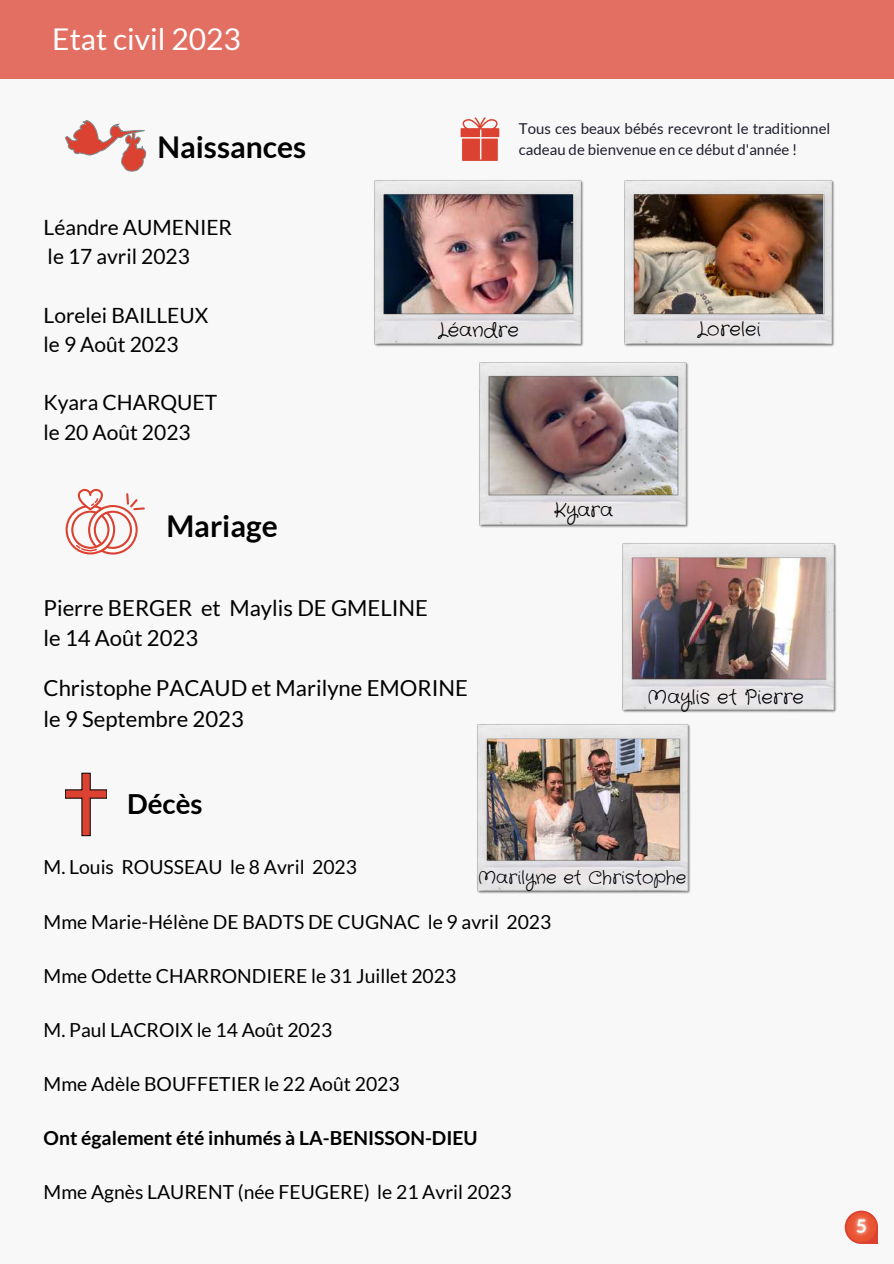
<style>
.page{position:relative;width:894px;height:1264px;background:#fff}
.page>*{position:absolute;margin:0;border:0;box-sizing:border-box;transform-origin:0 0}
.t1{font:700 30px "Lato";color:#000}
.t2{font:30px "Lato";color:#fff}
.t3{font:700 27.6px "Lato";color:#000}
.t4{font:22.05px/30.3px "Lato";color:#000}
.t5{font:21px/29.2px "Lato";color:#000}
.t6{font:19.5px "Crafty Girls";color:#000}
.t7{font:19.35px "Lato";color:#000}
.t8{font:700 19.35px "Lato";color:#000}
.t9{font:18px "Crafty Girls";color:#000}
.t10{font:15px/20.2px "Lato";color:#1d1f2c}
</style>
<div class="page">
<div style="left:0;top:0;width:893px;height:1263px;background:#f9f8f8"></div>
<div style="left:0;top:0;width:893px;height:79px;background:#e26f62"></div>
<img style="left:624px;top:180px;width:209px;height:166px">
<img style="left:479px;top:362px;width:209px;height:165px">
<img style="left:374px;top:180px;width:209px;height:166px">
<svg style="left:65px;top:489px;width:80px;height:65px"></svg>
<svg style="left:65px;top:773px;width:42px;height:63px"></svg>
<svg style="left:65px;top:121px;width:81px;height:51px"></svg>
<svg style="left:460px;top:117px;width:39px;height:43px"></svg>
<img style="left:477px;top:724px;width:213px;height:169px">
<img style="left:622px;top:543px;width:214px;height:169px">
<img style="left:844px;top:1210px;width:34px;height:34px">
<h1 class="t2" style="left:52px;top:21px;width:190px">Etat civil 2023</h1>
<h1 class="t1" style="left:157px;top:128px;width:150px">Naissances</h1>
<p class="t5" style="left:44px;top:212px;width:190px">Léandre AUMENIER le 17 avril 2023</p>
<p class="t5" style="left:44px;top:300px;width:166px">Lorelei BAILLEUX le 9 Août 2023</p>
<p class="t5" style="left:44px;top:388px;width:175px">Kyara CHARQUET le 20 Août 2023</p>
<p class="t10" style="left:518px;top:118px;width:313px">Tous ces beaux bébés recevront le traditionnel cadeau de bienvenue en ce début d'année !</p>
<p class="t6" style="left:438px;top:317px;width:82px">Léandre</p>
<p class="t6" style="left:697px;top:316px;width:65px">Lorelei</p>
<h1 class="t1" style="left:166px;top:507px;width:113px">Mariage</h1>
<p class="t4" style="left:44px;top:592px;width:386px">Pierre BERGER et Maylis DE GMELINE le 14 Août 2023</p>
<p class="t6" style="left:554px;top:497px;width:60px">Kyara</p>
<p class="t4" style="left:44px;top:672px;width:426px">Christophe PACAUD et Marilyne EMORINE le 9 Septembre 2023</p>
<h2 class="t3" style="left:127px;top:787px;width:77px">Décès</h2>
<p class="t6" style="left:646px;top:684px;width:158px">Maylis et Pierre</p>
<p class="t7" style="left:44px;top:855px;width:315px">M. Louis ROUSSEAU le 8 Avril 2023</p>
<p class="t7" style="left:44px;top:909px;width:509px">Mme Marie-Hélène DE BADTS DE CUGNAC le 9 avril 2023</p>
<p class="t7" style="left:44px;top:963px;width:414px">Mme Odette CHARRONDIERE le 31 Juillet 2023</p>
<p class="t7" style="left:44px;top:1017px;width:290px">M. Paul LACROIX le 14 Août 2023</p>
<p class="t7" style="left:44px;top:1071px;width:357px">Mme Adèle BOUFFETIER le 22 Août 2023</p>
<p class="t8" style="left:44px;top:1125px;width:435px">Ont également été inhumés à LA-BENISSON-DIEU</p>
<p class="t7" style="left:44px;top:1179px;width:469px">Mme Agnès LAURENT (née FEUGERE) le 21 Avril 2023</p>
<p class="t9" style="left:477px;top:864px;width:210px">Marilyne et Christophe</p>
</div>
